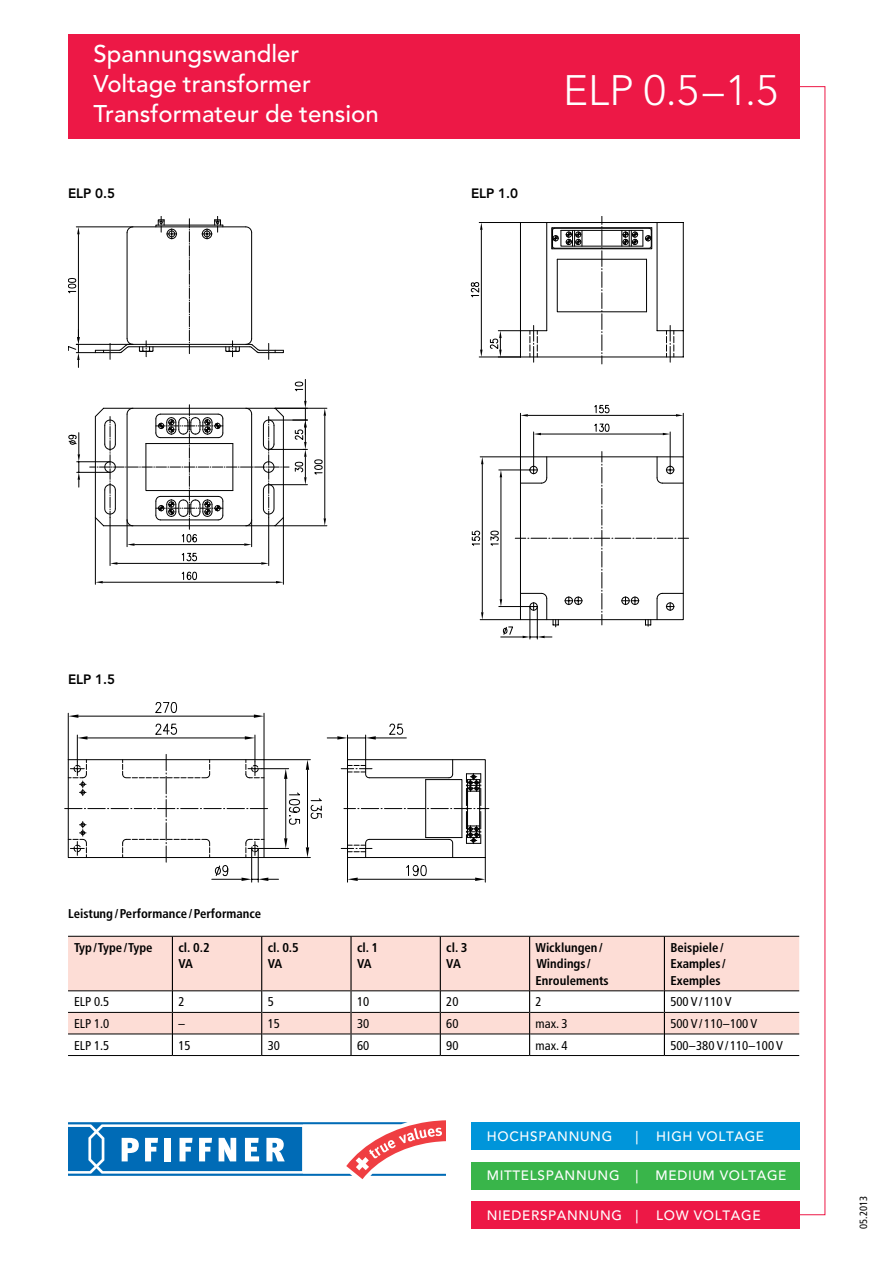
<style>
.page{position:relative;width:893px;height:1263px;background:#fff}
.page>*{position:absolute;margin:0;border:0;box-sizing:border-box;transform-origin:0 0}
.t1{font:300 42.15px "Avenir LT Std";color:#fff}
.t2{font:500 24px/30px "Avenir LT Std";color:#fff}
.t3{font:500 13.5px "Avenir LT Std";letter-spacing:.05em;color:#fff}
.t4{font:13.5px "Avenir LT Std";letter-spacing:.05em;color:#fff}
.t5{font:800 13.5px "Avenir LT Std";color:#000}
.t6{font:700 condensed 12.75px/16.5px "Frutiger LT Std";color:#000}
.t7{font:condensed 12.75px "Frutiger LT Std";color:#000}
.t8{font:condensed 10.5px "Frutiger LT Std";color:#000}
</style>
<div class="page">
<svg style="left:68px;top:1120px;width:378px;height:59px"></svg>
<div style="left:68px;top:34px;width:731px;height:104px;background:#ed1846"></div>
<div style="left:471px;top:1123px;width:328px;height:27px;background:#0095da"></div>
<div style="left:471px;top:1162px;width:328px;height:27px;background:#39b54a"></div>
<div style="left:471px;top:1201px;width:328px;height:28px;background:#ed1846"></div>
<hr style="left:77px;top:472px;width:33px;height:1px;background:#000">
<hr style="left:77px;top:461px;width:33px;height:1px;background:#000">
<svg style="left:68px;top:433px;width:12px;height:54px"></svg>
<hr style="left:95px;top:518px;width:1px;height:66px;background:#000">
<hr style="left:283px;top:518px;width:1px;height:66px;background:#000">
<hr style="left:103px;top:582px;width:173px;height:1px;background:#000">
<svg style="left:95px;top:581px;width:8px;height:2px"></svg>
<svg style="left:276px;top:581px;width:7px;height:2px"></svg>
<svg style="left:181px;top:571px;width:16px;height:9px"></svg>
<svg style="left:68px;top:216px;width:216px;height:151px"></svg>
<hr style="left:275px;top:525px;width:52px;height:1px;background:#000">
<hr style="left:275px;top:408px;width:52px;height:1px;background:#000">
<hr style="left:325px;top:416px;width:1px;height:102px;background:#000">
<svg style="left:324px;top:518px;width:2px;height:8px"></svg>
<svg style="left:324px;top:408px;width:2px;height:8px"></svg>
<svg style="left:314px;top:459px;width:9px;height:16px"></svg>
<svg style="left:90px;top:379px;width:217px;height:186px"></svg>
<hr style="left:480px;top:457px;width:40px;height:1px;background:#000">
<hr style="left:480px;top:619px;width:40px;height:1px;background:#000">
<hr style="left:482px;top:464px;width:1px;height:148px;background:#000">
<svg style="left:481px;top:457px;width:2px;height:7px"></svg>
<svg style="left:481px;top:612px;width:2px;height:8px"></svg>
<svg style="left:471px;top:531px;width:9px;height:15px"></svg>
<hr style="left:530px;top:606px;width:1px;height:33px;background:#000">
<hr style="left:537px;top:606px;width:1px;height:33px;background:#000">
<hr style="left:533px;top:432px;width:1px;height:34px;background:#000">
<hr style="left:670px;top:432px;width:1px;height:34px;background:#000">
<hr style="left:541px;top:434px;width:122px;height:1px;background:#000">
<svg style="left:534px;top:433px;width:7px;height:2px"></svg>
<svg style="left:663px;top:433px;width:7px;height:2px"></svg>
<svg style="left:594px;top:423px;width:16px;height:9px"></svg>
<hr style="left:520px;top:413px;width:1px;height:44px;background:#000">
<hr style="left:683px;top:413px;width:1px;height:44px;background:#000">
<hr style="left:528px;top:415px;width:148px;height:1px;background:#000">
<svg style="left:521px;top:414px;width:7px;height:3px"></svg>
<svg style="left:676px;top:414px;width:7px;height:3px"></svg>
<svg style="left:594px;top:404px;width:16px;height:9px"></svg>
<hr style="left:683px;top:222px;width:1px;height:135px;background:#000">
<hr style="left:479px;top:222px;width:41px;height:1px;background:#000">
<hr style="left:479px;top:357px;width:41px;height:1px;background:#000">
<hr style="left:481px;top:230px;width:1px;height:120px;background:#000">
<svg style="left:480px;top:223px;width:3px;height:7px"></svg>
<svg style="left:480px;top:350px;width:3px;height:7px"></svg>
<svg style="left:470px;top:282px;width:9px;height:16px"></svg>
<svg style="left:490px;top:216px;width:193px;height:148px"></svg>
<svg style="left:489px;top:451px;width:200px;height:187px"></svg>
<svg style="left:65px;top:702px;width:424px;height:180px"></svg>
<svg style="left:68px;top:937px;width:731px;height:97px;fill:#fdddd6"></svg>
<hr style="left:68px;top:936px;width:104px;height:1px;background:#000">
<hr style="left:172px;top:936px;width:90px;height:1px;background:#000">
<hr style="left:262px;top:936px;width:89px;height:1px;background:#000">
<hr style="left:351px;top:936px;width:89px;height:1px;background:#000">
<hr style="left:440px;top:936px;width:90px;height:1px;background:#000">
<hr style="left:530px;top:936px;width:134px;height:1px;background:#000">
<hr style="left:664px;top:936px;width:135px;height:1px;background:#000">
<hr style="left:68px;top:990px;width:104px;height:1px;background:#000">
<hr style="left:173px;top:990px;width:88px;height:1px;background:#000">
<hr style="left:262px;top:990px;width:88px;height:1px;background:#000">
<hr style="left:352px;top:990px;width:88px;height:1px;background:#000">
<hr style="left:441px;top:990px;width:88px;height:1px;background:#000">
<hr style="left:530px;top:990px;width:134px;height:1px;background:#000">
<hr style="left:665px;top:990px;width:134px;height:1px;background:#000">
<hr style="left:68px;top:1012px;width:104px;height:1px;background:#000">
<hr style="left:173px;top:1012px;width:88px;height:1px;background:#000">
<hr style="left:262px;top:1012px;width:88px;height:1px;background:#000">
<hr style="left:352px;top:1012px;width:88px;height:1px;background:#000">
<hr style="left:441px;top:1012px;width:88px;height:1px;background:#000">
<hr style="left:530px;top:1012px;width:134px;height:1px;background:#000">
<hr style="left:665px;top:1012px;width:134px;height:1px;background:#000">
<hr style="left:68px;top:1034px;width:104px;height:1px;background:#000">
<hr style="left:173px;top:1034px;width:88px;height:1px;background:#000">
<hr style="left:262px;top:1034px;width:88px;height:1px;background:#000">
<hr style="left:352px;top:1034px;width:88px;height:1px;background:#000">
<hr style="left:441px;top:1034px;width:88px;height:1px;background:#000">
<hr style="left:530px;top:1034px;width:134px;height:1px;background:#000">
<hr style="left:665px;top:1034px;width:134px;height:1px;background:#000">
<hr style="left:68px;top:1055px;width:104px;height:1px;background:#000">
<hr style="left:172px;top:1055px;width:90px;height:1px;background:#000">
<hr style="left:262px;top:1055px;width:89px;height:1px;background:#000">
<hr style="left:351px;top:1055px;width:89px;height:1px;background:#000">
<hr style="left:440px;top:1055px;width:90px;height:1px;background:#000">
<hr style="left:530px;top:1055px;width:134px;height:1px;background:#000">
<hr style="left:664px;top:1055px;width:135px;height:1px;background:#000">
<hr style="left:172px;top:936px;width:1px;height:55px;background:#000">
<hr style="left:261px;top:936px;width:1px;height:55px;background:#000">
<hr style="left:350px;top:936px;width:2px;height:55px;background:#000">
<hr style="left:440px;top:936px;width:1px;height:55px;background:#000">
<hr style="left:529px;top:936px;width:1px;height:55px;background:#000">
<hr style="left:350px;top:991px;width:2px;height:21px;background:#000">
<hr style="left:350px;top:1012px;width:2px;height:22px;background:#000">
<svg style="left:172px;top:991px;width:1px;height:64px"></svg>
<svg style="left:261px;top:991px;width:1px;height:64px"></svg>
<hr style="left:350px;top:1034px;width:2px;height:21px;background:#000">
<svg style="left:440px;top:991px;width:1px;height:64px"></svg>
<svg style="left:529px;top:991px;width:1px;height:64px"></svg>
<hr style="left:664px;top:936px;width:1px;height:55px;background:#000">
<svg style="left:664px;top:991px;width:1px;height:64px"></svg>
<h2 class="t2" style="left:94px;top:39px;width:287px">Spannungswandler<br>Voltage transformer<br>Transformateur de tension</h2>
<p class="t5" style="left:68px;top:185px;width:49px">ELP 0.5</p>
<p class="t5" style="left:471px;top:185px;width:49px">ELP 1.0</p>
<h1 class="t1" style="left:563px;top:66px;width:216px">ELP 0.5–1.5</h1>
<p class="t5" style="left:68px;top:671px;width:49px">ELP 1.5</p>
<p class="t6" style="left:68px;top:905px;width:195px">Leistung/Performance/Performance</p>
<p class="t6" style="left:74px;top:939px;width:80px">Typ/Type /Type</p>
<p class="t6" style="left:178px;top:939px;width:33px">cl. 0.2<br>VA</p>
<p class="t6" style="left:268px;top:939px;width:33px">cl. 0.5<br>VA</p>
<p class="t6" style="left:357px;top:939px;width:23px">cl. 1<br>VA</p>
<p class="t6" style="left:446px;top:939px;width:23px">cl. 3<br>VA</p>
<p class="t6" style="left:536px;top:939px;width:75px">Wicklungen/<br>Windings /<br>Enroulements</p>
<p class="t6" style="left:670px;top:939px;width:57px">Beispiele/<br>Examples /<br>Exemples</p>
<p class="t7" style="left:74px;top:994px;width:37px">ELP 0.5</p>
<p class="t7" style="left:178px;top:994px;width:8px">2</p>
<p class="t7" style="left:268px;top:994px;width:8px">5</p>
<p class="t7" style="left:357px;top:994px;width:14px">10</p>
<p class="t7" style="left:446px;top:994px;width:14px">20</p>
<p class="t7" style="left:536px;top:994px;width:8px">2</p>
<p class="t7" style="left:670px;top:994px;width:63px">500 V/ 110 V</p>
<p class="t7" style="left:74px;top:1016px;width:37px">ELP 1.0</p>
<p class="t7" style="left:178px;top:1016px;width:8px">–</p>
<p class="t7" style="left:268px;top:1016px;width:14px">15</p>
<p class="t7" style="left:357px;top:1016px;width:14px">30</p>
<p class="t7" style="left:446px;top:1016px;width:14px">60</p>
<p class="t7" style="left:536px;top:1016px;width:34px">max. 3</p>
<p class="t7" style="left:670px;top:1016px;width:88px">500 V/ 110–100 V</p>
<p class="t7" style="left:74px;top:1038px;width:37px">ELP 1.5</p>
<p class="t7" style="left:178px;top:1038px;width:14px">15</p>
<p class="t7" style="left:268px;top:1038px;width:14px">30</p>
<p class="t7" style="left:357px;top:1038px;width:14px">60</p>
<p class="t7" style="left:446px;top:1038px;width:14px">90</p>
<p class="t7" style="left:536px;top:1038px;width:34px">max. 4</p>
<p class="t7" style="left:670px;top:1038px;width:114px">500–380 V/ 110–100 V</p>
<p class="t4" style="left:487px;top:1130px;width:125px">HOCHSPANNUNG</p>
<p class="t3" style="left:636px;top:1129px;width:4px">|</p>
<p class="t4" style="left:656px;top:1130px;width:108px">HIGH VOLTAGE</p>
<p class="t3" style="left:487px;top:1168px;width:153px">MITTELSPANNUNG |</p>
<p class="t3" style="left:655px;top:1168px;width:132px">MEDIUM VOLTAGE</p>
<p class="t3" style="left:487px;top:1207px;width:153px">NIEDERSPANNUNG |</p>
<p class="t3" style="left:656px;top:1207px;width:106px">LOW VOLTAGE</p>
<p class="t8" style="left:857px;top:1229px;width:34px;rotate:-90deg">05.2013</p>
</div>
